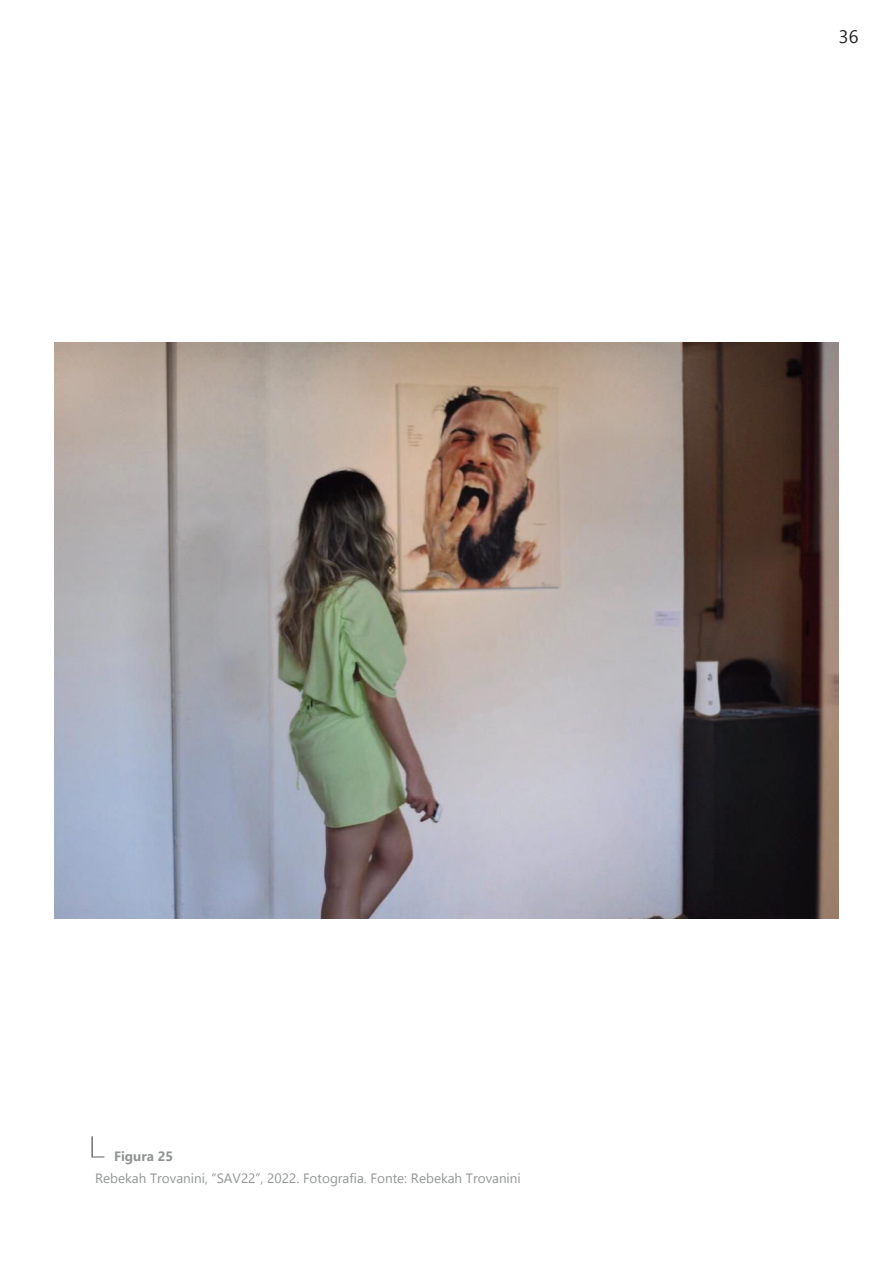
<style>
.page{position:relative;width:893px;height:1263px;background:#fff}
.page>*{position:absolute;margin:0;border:0;box-sizing:border-box;transform-origin:0 0}
.t1{font:18px "Gadugi";color:#231f20}
.t2{font:13.5px "Gadugi";color:#939595}
.t3{font:700 13.5px "Gadugi";color:#939595}
</style>
<div class="page">
<img style="left:54px;top:342px;width:785px;height:576px">
<hr style="left:91px;top:1136px;width:2px;height:22px;background:#6f7274">
<svg style="left:93px;top:1156px;width:11px;height:2px"></svg>
<p class="t1" style="left:839px;top:26px;width:21px">36</p>
<p class="t3" style="left:114px;top:1148px;width:61px">Figura 25</p>
<p class="t2" style="left:95px;top:1170px;width:427px">Rebekah Trovanini, “SAV22”, 2022. Fotografia. Fonte: Rebekah Trovanini</p>
</div>
